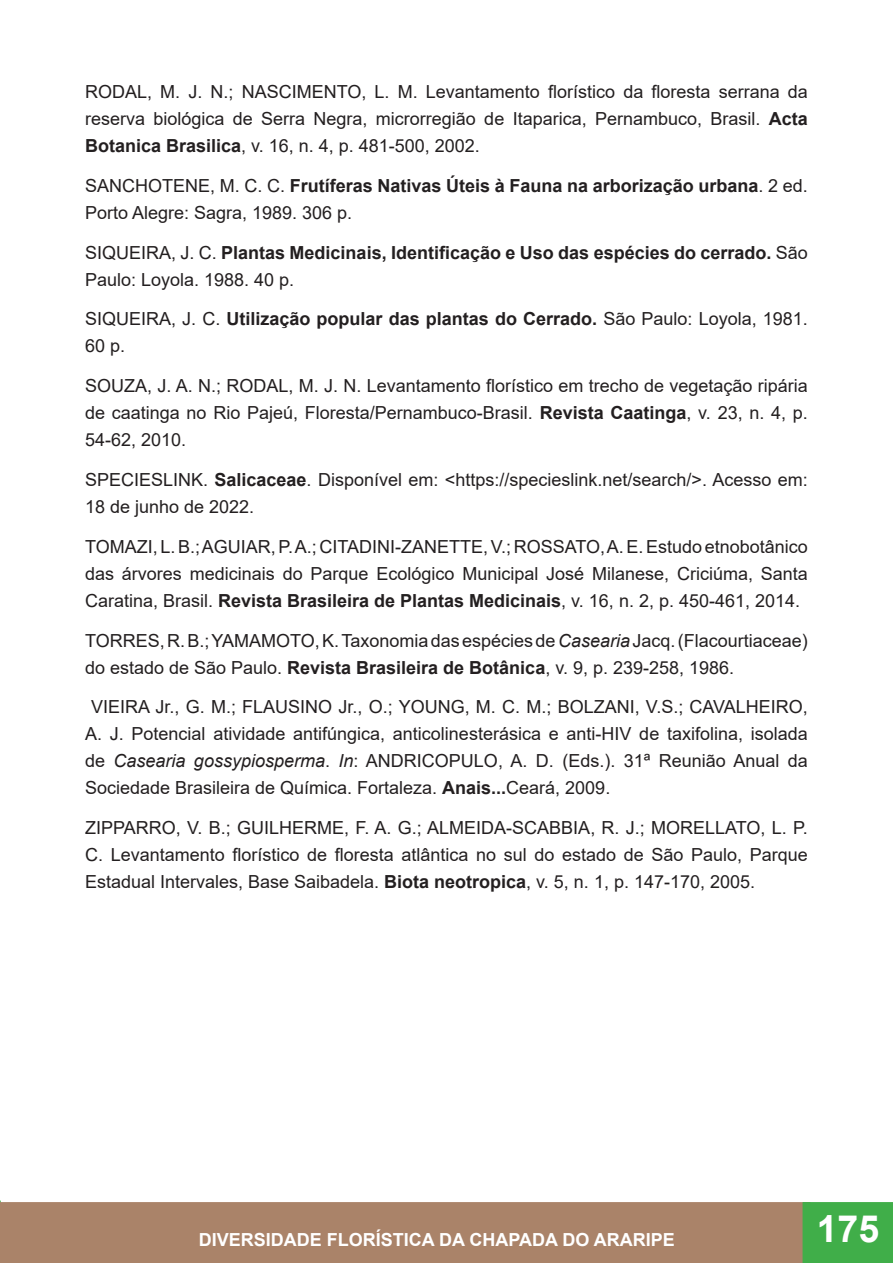
<style>
.page{position:relative;width:893px;height:1263px;background:#fff}
.page>*{position:absolute;margin:0;border:0;box-sizing:border-box;transform-origin:0 0}
.t1{font:700 37.5px "Arial";color:#fff}
.t2{font:18px/27px "Arial";color:#231f20;text-align:justify}
.t3{font:700 18px/27px "Arial";color:#231f20}
.t4{font:700 18px "Arial";color:#fff}
.s1{font-weight:700}
.s2{font-weight:400}
.s3{font-style:italic}
</style>
<div class="page">
<div style="left:0;top:1202px;width:802px;height:61px;background:#aa8369"></div>
<svg style="left:802px;top:1202px;width:91px;height:61px;background:#42ad4a"></svg>
<div style="left:812px;top:1209px;width:72px;height:49px;background:#40ae49"></div>
<p class="t2" style="left:85px;top:78px;width:724px">RODAL, M. J. N.; NASCIMENTO, L. M. Levantamento florístico da floresta serrana da reserva biológica de Serra Negra, microrregião de Itaparica, Pernambuco, Brasil. <span class="s1">Acta Botanica Brasilica</span>, v. 16, n. 4, p. 481-500, 2002.</p>
<p class="t2" style="left:85px;top:172px;width:724px">SANCHOTENE, M. C. C. <span class="s1">Frutíferas Nativas Úteis à Fauna na arborização urbana</span>. 2 ed.<br>Porto Alegre: Sagra, 1989. 306 p.</p>
<p class="t3" style="left:85px;top:239px;width:724px"><span class="s2">SIQUEIRA, J. C.</span> Plantas Medicinais, Identificação e Uso das espécies do cerrado. <span class="s2">São<br>Paulo: Loyola. 1988. 40 p.</span></p>
<p class="t2" style="left:85px;top:305px;width:724px">SIQUEIRA, J. C. <span class="s1">Utilização popular das plantas do Cerrado.</span> São Paulo: Loyola, 1981.<br>60 p.</p>
<p class="t2" style="left:85px;top:372px;width:724px">SOUZA, J. A. N.; RODAL, M. J. N. Levantamento florístico em trecho de vegetação ripária de caatinga no Rio Pajeú, Floresta/Pernambuco-Brasil. <span class="s1">Revista Caatinga</span>, v. 23, n. 4, p.<br>54-62, 2010.</p>
<p class="t2" style="left:85px;top:466px;width:724px">SPECIESLINK. <span class="s1">Salicaceae</span>. Disponível em: &lt;https://specieslink.net/search/&gt;. Acesso em:<br>18 de junho de 2022.</p>
<p class="t2" style="left:85px;top:533px;width:724px">TOMAZI, L. B.; AGUIAR, P. A.; CITADINI-ZANETTE, V.; ROSSATO, A. E. Estudo etnobotânico das árvores medicinais do Parque Ecológico Municipal José Milanese, Criciúma, Santa Caratina, Brasil. <span class="s1">Revista Brasileira de Plantas Medicinais</span>, v. 16, n. 2, p. 450-461, 2014.</p>
<p class="t2" style="left:85px;top:627px;width:724px">TORRES, R. B.; YAMAMOTO, K. Taxonomia das espécies de <span class="s3">Casearia</span> Jacq. (Flacourtiaceae) do estado de São Paulo. <span class="s1">Revista Brasileira de Botânica</span>, v. 9, p. 239-258, 1986.</p>
<p class="t2" style="left:85px;top:693px;width:724px;text-indent:6px">VIEIRA Jr., G. M.; FLAUSINO Jr., O.; YOUNG, M. C. M.; BOLZANI, V.S.; CAVALHEIRO, A. J. Potencial atividade antifúngica, anticolinesterásica e anti-HIV de taxifolina, isolada de <span class="s3">Casearia gossypiosperma</span>. <span class="s3">In</span>: ANDRICOPULO, A. D. (Eds.). 31ª Reunião Anual da Sociedade Brasileira de Química. Fortaleza. <span class="s1">Anais...</span>Ceará, 2009.</p>
<p class="t2" style="left:85px;top:814px;width:724px">ZIPPARRO, V. B.; GUILHERME, F. A. G.; ALMEIDA-SCABBIA, R. J.; MORELLATO, L. P.<br>C. Levantamento florístico de floresta atlântica no sul do estado de São Paulo, Parque Estadual Intervales, Base Saibadela. <span class="s1">Biota neotropica</span>, v. 5, n. 1, p. 147-170, 2005.</p>
<p class="t4" style="left:199px;top:1227px;width:478px">DIVERSIDADE FLORÍSTICA DA CHAPADA DO ARARIPE</p>
<h1 class="t1" style="left:817px;top:1202px;width:64px">175</h1>
</div>
